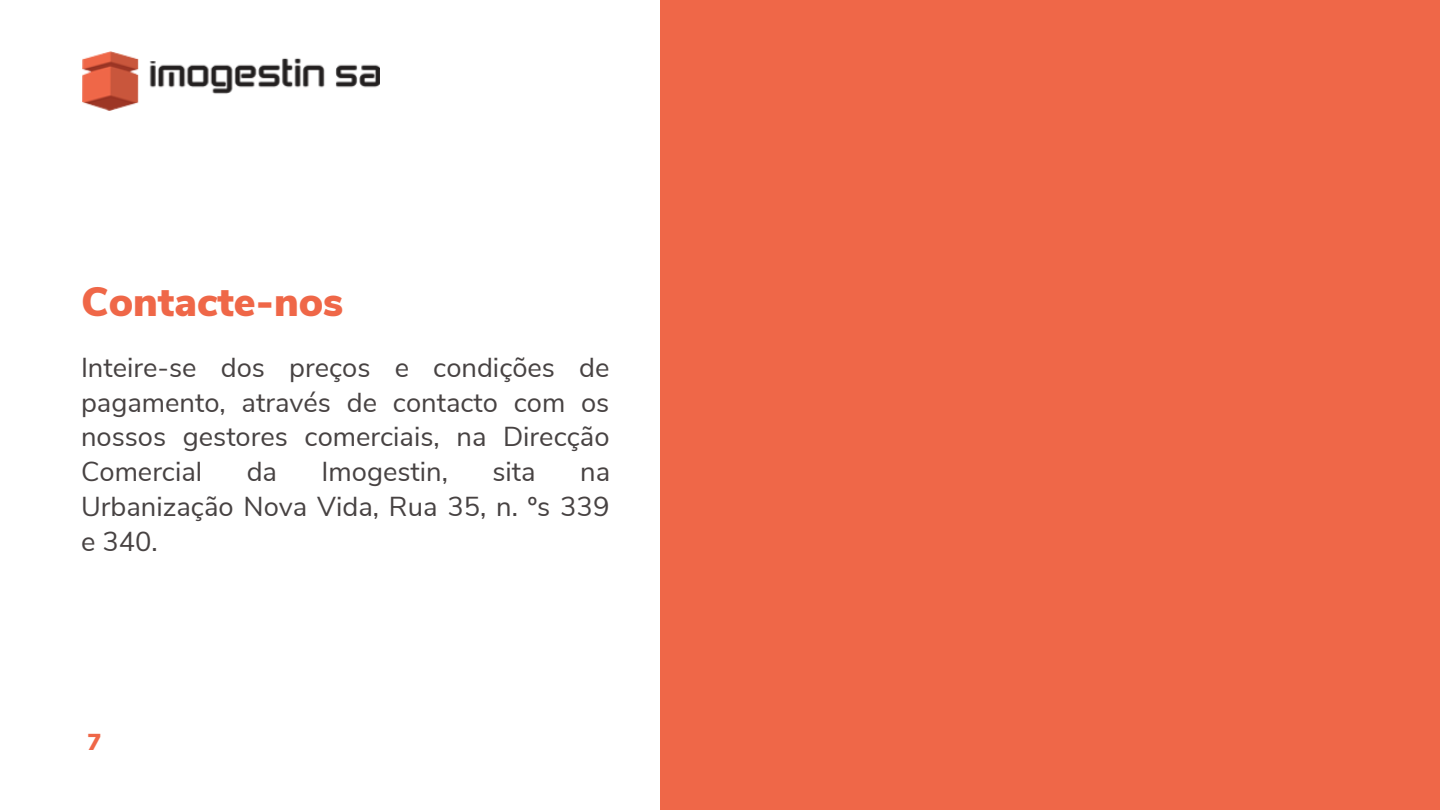
<style>
.page{position:relative;width:1440px;height:810px;background:#fff}
.page>*{position:absolute;margin:0;border:0;box-sizing:border-box;transform-origin:0 0}
.t1{font:900 40.9px "Nunito Sans";color:#ef6748}
.t2{font:27.3px/34.8px "Nunito Sans";color:#474242;text-align:justify}
.t3{font:900 23px "Nunito Sans";color:#ef6748}
</style>
<div class="page">
<div style="left:661px;top:0;width:779px;height:810px;background:#ef6748"></div>
<img style="left:82px;top:52px;width:298px;height:58px">
<p class="t1" style="left:81px;top:275px;width:264px">Contacte-nos</p>
<p class="t2" style="left:81px;top:351px;width:530px">Inteire-se dos preços e condições de pagamento, através de contacto com os nossos gestores comerciais, na Direcção Comercial</p>
<p class="t2" style="left:247px;top:455px;width:32px">da</p>
<p class="t2" style="left:322px;top:455px;width:128px">Imogestin,</p>
<p class="t2" style="left:493px;top:455px;width:45px">sita</p>
<p class="t2" style="left:81px;top:455px;width:531px;text-indent:499px">na Urbanização Nova Vida, Rua 35, n. ºs 339 e 340.</p>
<p class="t3" style="left:88px;top:727px;width:15px">7</p>
</div>
